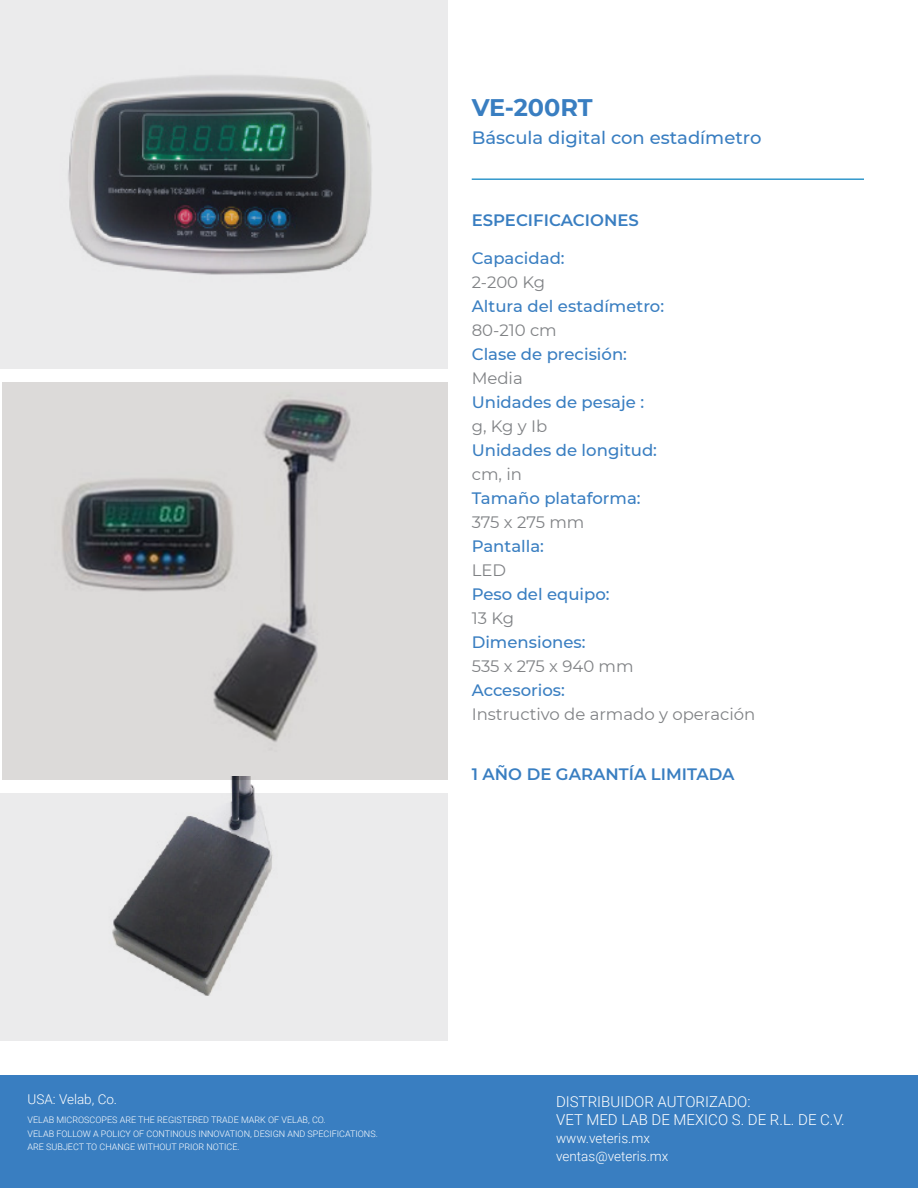
<style>
.page{position:relative;width:918px;height:1188px;background:#fff}
.page>*{position:absolute;margin:0;border:0;box-sizing:border-box;transform-origin:0 0}
.t1{font:700 24px "Montserrat";color:#397ec1}
.t2{font:500 18px "Montserrat";color:#397ec1}
.t3{font:500 16.5px "Montserrat";color:#397ec1}
.asw{font:16.5px "Montserrat";color:#808285}
.t4{font:600 16.5px "Montserrat";color:#397ec1}
.t5{font:300 15px/18px "Roboto";color:#fff}
.t6{font:300 13.5px/18px "Roboto";color:#fff}
.t7{font:300 9px/13.5px "Roboto";color:#fff}
</style>
<div class="page">
<div style="left:0;top:1075px;width:918px;height:113px;background:#397ec1"></div>
<hr style="left:472px;top:178px;width:392px;height:2px;background:#39c">
<div style="left:0;top:0;width:448px;height:368px;background:#ebebec"></div>
<div style="left:0;top:793px;width:448px;height:247px;background:#ebebec"></div>
<div style="left:2px;top:382px;width:446px;height:397px;background:#dcdad9"></div>
<img style="left:68px;top:75px;width:304px;height:200px">
<img style="left:93px;top:777px;width:264px;height:219px">
<img style="left:26px;top:368px;width:398px;height:374px">
<p class="t1" style="left:472px;top:90px;width:122px">VE-200RT</p>
<p class="t2" style="left:472px;top:125px;width:291px">Báscula digital con estadímetro</p>
<p class="t4" style="left:472px;top:208px;width:169px">ESPECIFICACIONES</p>
<p class="t3" style="left:472px;top:246px;width:94px">Capacidad:</p>
<p class="asw" style="left:472px;top:270px;width:75px">2-200 Kg</p>
<p class="t3" style="left:472px;top:294px;width:194px">Altura del estadímetro:</p>
<p class="asw" style="left:472px;top:318px;width:87px">80-210 cm</p>
<p class="t3" style="left:472px;top:342px;width:157px">Clase de precisión:</p>
<p class="asw" style="left:472px;top:366px;width:53px">Media</p>
<p class="t3" style="left:472px;top:390px;width:174px">Unidades de pesaje :</p>
<p class="asw" style="left:472px;top:414px;width:77px">g, Kg y Ib</p>
<p class="t3" style="left:472px;top:438px;width:187px">Unidades de longitud:</p>
<p class="asw" style="left:472px;top:462px;width:52px">cm, in</p>
<p class="t3" style="left:472px;top:486px;width:170px">Tamaño plataforma:</p>
<p class="asw" style="left:472px;top:510px;width:114px">375 x 275 mm</p>
<p class="t3" style="left:472px;top:534px;width:74px">Pantalla:</p>
<p class="asw" style="left:472px;top:558px;width:36px">LED</p>
<p class="t3" style="left:472px;top:582px;width:139px">Peso del equipo:</p>
<p class="asw" style="left:472px;top:606px;width:44px">13 Kg</p>
<p class="t3" style="left:472px;top:630px;width:115px">Dimensiones:</p>
<p class="asw" style="left:472px;top:654px;width:163px">535 x 275 x 940 mm</p>
<p class="t3" style="left:472px;top:678px;width:95px">Accesorios:</p>
<p class="asw" style="left:472px;top:702px;width:285px">Instructivo de armado y operación</p>
<p class="t4" style="left:472px;top:762px;width:264px">1 AÑO DE GARANTÍA LIMITADA</p>
<h3 class="t6" style="left:28px;top:1090px;width:91px">USA: Velab, Co.</h3>
<p class="t7" style="left:28px;top:1113px;width:352px">VELAB MICROSCOPES ARE THE REGISTERED TRADE MARK OF VELAB, CO.<br>VELAB FOLLOW A POLICY OF CONTINOUS INNOVATION, DESIGN AND SPECIFICATIONS.<br>ARE SUBJECT TO CHANGE WITHOUT PRIOR NOTICE.</p>
<h3 class="t5" style="left:556px;top:1093px;width:290px">DISTRIBUIDOR AUTORIZADO:<br>VET MED LAB DE MEXICO S. DE R.L. DE C.V.</h3>
<h3 class="t6" style="left:556px;top:1129px;width:114px">www.veteris.mx ventas@veteris.mx</h3>
</div>
